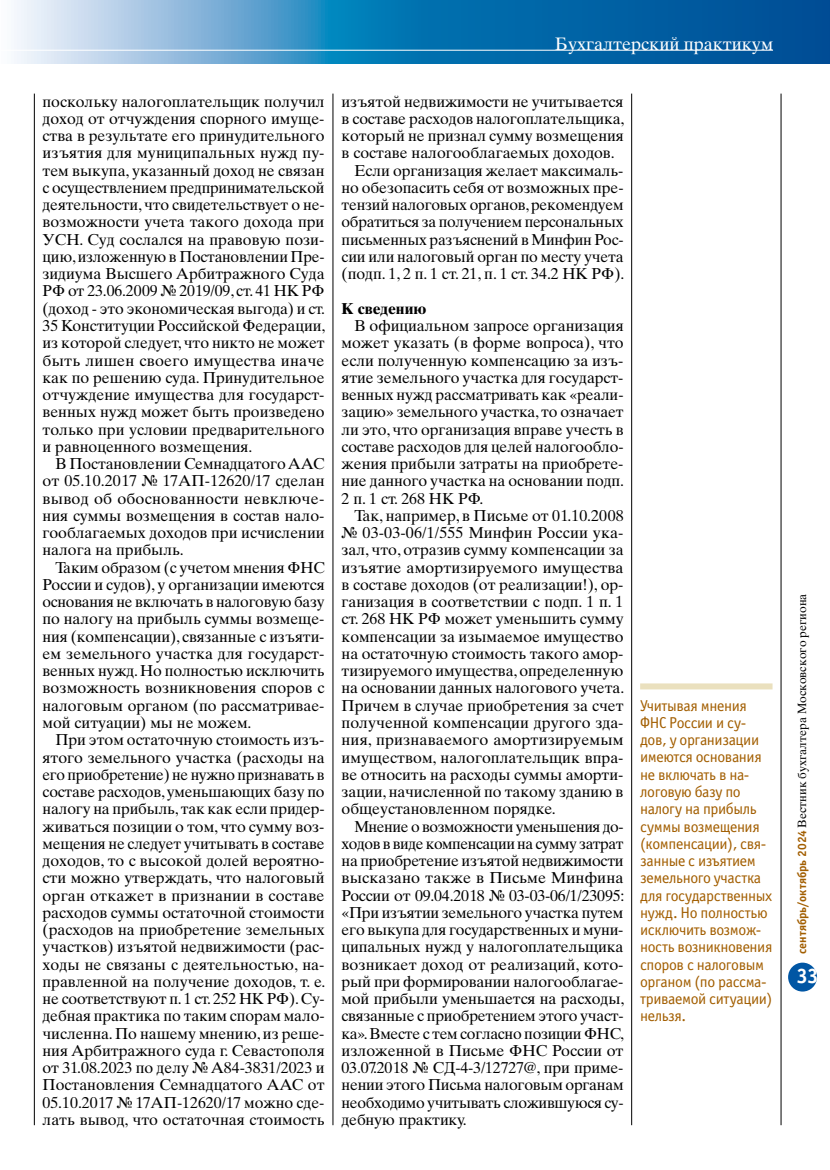
<style>
.page{position:relative;width:830px;height:1170px;background:#fff}
.page>*{position:absolute;margin:0;border:0;box-sizing:border-box;transform-origin:0 0}
.t1{font:21px "Officina Sans Bold ITC";color:#fff}
.t2{font:18px "Times Ten Cyr Upright";color:#fff}
.t3{font:15.75px/17.2px "Times Ten Cyr Upright";color:#000;text-align:justify}
.t4{font:15.75px/17.2px "Officina Sans Book ITC";letter-spacing:-.025em;color:#a25e00}
.t5{font:700 15.75px "Times Ten Cyr";color:#000}
.t6{font:12px "Times Ten Cyr Upright";color:#000}
.s1{font-family:"Officina Sans Bold ITC";color:#a25e00}
</style>
<div class="page">
<svg style="left:14px;top:0;width:815px;height:64px;background:#3987bc"></svg>
<div style="left:787px;top:962px;width:29px;height:29px;background:#0056a4;border-radius:50%"></div>
<hr style="left:1px;top:50px;width:771px;height:1px;background:#fff">
<div style="left:639px;top:683px;width:133px;height:6px;background:#eae0be"></div>
<hr style="left:34px;top:94px;width:1px;height:1031px;background:#000">
<hr style="left:332px;top:94px;width:1px;height:1031px;background:#000">
<hr style="left:631px;top:94px;width:1px;height:1031px;background:#000">
<hr style="left:780px;top:94px;width:1px;height:1031px;background:#000">
<p class="t3" style="left:43px;top:93px;width:284px">поскольку налогоплательщик получил доход от отчуждения спорного имуще&shy;ства в результате его принудительного изъятия для муниципальных нужд пу&shy;тем выкупа, указанный доход не связан с осуществлением предпринимательской деятельности, что свидетельствует о не&shy;возможности учета такого дохода при УСН. Суд сослался на правовую пози&shy;цию, изложенную в Постановлении Пре&shy;зидиума Высшего Арбитражного Суда РФ от 23.06.2009 № 2019/09, ст. 41 НК РФ (доход - это экономическая выгода) и ст.<br>35 Конституции Российской Федерации, из которой следует, что никто не может быть лишен своего имущества иначе как по решению суда. Принудительное отчуждение имущества для государст&shy;венных нужд может быть произведено только при условии предварительного и равноценного возмещения.</p>
<p class="t3" style="left:43px;top:455px;width:283px;text-indent:13px">В Постановлении Семнадцатого ААС от 05.10.2017 № 17АП-12620/17 сделан вывод об обоснованности невключе&shy;ния суммы возмещения в состав нало&shy;гооблагаемых доходов при исчислении налога на прибыль.</p>
<p class="t3" style="left:43px;top:558px;width:283px;text-indent:13px">Таким образом (с учетом мнения ФНС России и судов), у организации имеются основания не включать в налоговую базу по налогу на прибыль суммы возмеще&shy;ния (компенсации), связанные с изъяти&shy;ем земельного участка для государст&shy;венных нужд. Но полностью исключить возможность возникновения споров с налоговым органом (по рассматривае&shy;мой ситуации) мы не можем.</p>
<p class="t3" style="left:43px;top:731px;width:284px;text-indent:13px">При этом остаточную стоимость изъ&shy;ятого земельного участка (расходы на его приобретение) не нужно признавать в составе расходов, уменьшающих базу по налогу на прибыль, так как если придер&shy;живаться позиции о том, что сумму воз&shy;мещения не следует учитывать в составе доходов, то с высокой долей вероятно&shy;сти можно утверждать, что налоговый орган откажет в признании в составе расходов суммы остаточной стоимости (расходов на приобретение земельных участков) изъятой недвижимости (рас&shy;ходы не связаны с деятельностью, на&shy;правленной на получение доходов, т. е. не соответствуют п. 1 ст. 252 НК РФ). Су&shy;дебная практика по таким спорам мало&shy;численна. По нашему мнению, из реше&shy;ния Арбитражного суда г. Севастополя от 31.08.2023 по делу № А84-3831/2023 и Постановления Семнадцатого ААС от 05.10.2017 № 17АП-12620/17 можно сде&shy;лать вывод, что остаточная стоимость</p>
<p class="t2" style="left:554px;top:33px;width:219px">Бухгалтерский практикум</p>
<p class="t3" style="left:341px;top:93px;width:283px">изъятой недвижимости не учитывается</p>
<p class="t3" style="left:341px;top:110px;width:284px">в составе расходов налогоплательщика,</p>
<p class="t3" style="left:341px;top:127px;width:283px">который не признал сумму возмещения</p>
<p class="t3" style="left:341px;top:144px;width:274px">в составе налогооблагаемых доходов.</p>
<p class="t3" style="left:354px;top:162px;width:270px">Если организация желает максималь-</p>
<p class="t3" style="left:341px;top:179px;width:283px">но обезопасить себя от возможных пре-</p>
<p class="t3" style="left:341px;top:196px;width:283px">тензий налоговых органов, рекомендуем</p>
<p class="t3" style="left:341px;top:213px;width:283px">обратиться за получением персональных</p>
<p class="t3" style="left:341px;top:231px;width:283px">письменных разъяснений в Минфин Рос-</p>
<p class="t3" style="left:341px;top:248px;width:283px">сии или налоговый орган по месту учета</p>
<p class="t3" style="left:341px;top:265px;width:284px">(подп. 1, 2 п. 1 ст. 21, п. 1 ст. 34.2 НК РФ).</p>
<p class="t5" style="left:341px;top:299px;width:86px">К сведению</p>
<p class="t3" style="left:341px;top:317px;width:284px;text-indent:13px">В официальном запросе организация может указать (в форме вопроса), что если полученную компенсацию за изъ&shy;ятие земельного участка для государст&shy;венных нужд рассматривать как «реали&shy;зацию» земельного участка, то означает ли это, что организация вправе учесть в составе расходов для целей налогообло&shy;жения прибыли затраты на приобрете&shy;ние данного участка на основании подп.<br>2 п. 1 ст. 268 НК РФ.</p>
<p class="t3" style="left:341px;top:507px;width:284px;text-indent:13px">Так, например, в Письме от 01.10.2008 № 03-03-06/1/555 Минфин России ука&shy;зал, что, отразив сумму компенсации за изъятие амортизируемого имущества в составе доходов (от реализации!), ор&shy;ганизация в соответствии с подп. 1 п. 1 ст. 268 НК РФ может уменьшить сумму компенсации за изымаемое имущество на остаточную стоимость такого амор&shy;тизируемого имущества, определенную на основании данных налогового учета.<br>Причем в случае приобретения за счет полученной компенсации другого зда&shy;ния, признаваемого амортизируемым имуществом, налогоплательщик впра&shy;ве относить на расходы суммы аморти&shy;зации, начисленной по такому зданию в общеустановленном порядке.</p>
<p class="t3" style="left:341px;top:817px;width:284px;text-indent:13px">Мнение о возможности уменьшения до&shy;ходов в виде компенсации на сумму затрат на приобретение изъятой недвижимости высказано также в Письме Минфина России от 09.04.2018 № 03-03-06/1/23095: «При изъятии земельного участка путем его выкупа для государственных и муни&shy;ципальных нужд у налогоплательщика возникает доход от реализаций, кото&shy;рый при формировании налогооблагае&shy;мой прибыли уменьшается на расходы, связанные с приобретением этого участ&shy;ка». Вместе с тем согласно позиции ФНС, изложенной в Письме ФНС России от 03.07.2018 № СД-4-3/12727@, при приме&shy;нении этого Письма налоговым органам необходимо учитывать сложившуюся су&shy;дебную практику.</p>
<p class="t4" style="left:639px;top:696px;width:134px">Учитывая мнения<br>ФНС России и су&shy;дов, у организации имеются основания не включать в на&shy;логовую базу по налогу на прибыль суммы возмещения (компенсации), свя&shy;занные с изъятием земельного участка для государственных нужд. Но полностью исключить возмож&shy;ность возникновения споров с налоговым органом (по рассма&shy;триваемой ситуации) нельзя.</p>
<p class="t6" style="left:794px;top:953px;width:362px;rotate:-90deg"><span class="s1">сентябрь/октябрь 2024</span> Вестник бухгалтера Московского региона</p>
<h1 class="t1" style="left:796px;top:961px;width:24px">33</h1>
</div>
